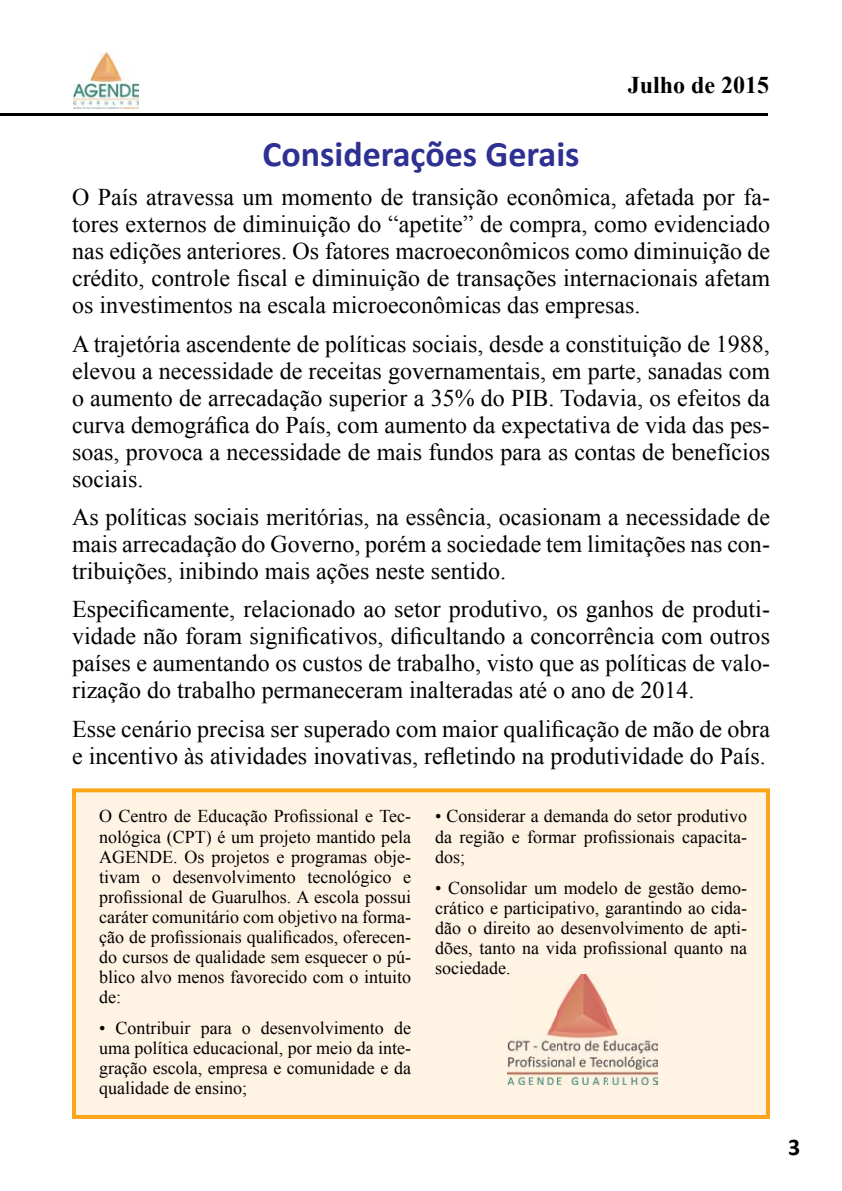
<style>
.page{position:relative;width:842px;height:1191px;background:#fff}
.page>*{position:absolute;margin:0;border:0;box-sizing:border-box;transform-origin:0 0}
.t1{font:700 36px "Calibri";color:#2e3092}
.t2{font:24px/27px "Times New Roman";color:#000;text-align:justify}
.t3{font:700 24px "Times New Roman";color:#000}
.t4{font:700 24px "Calibri";color:#000}
.t5{font:18px/20px "Times New Roman";color:#000;text-align:justify}
</style>
<div class="page">
<hr style="left:0;top:114px;width:767px;height:2px;background:#000">
<img style="left:73px;top:52px;width:66px;height:57px">
<div style="left:72px;top:788px;width:698px;height:331px;background:#fff3e3"></div>
<img style="left:507px;top:974px;width:151px;height:110px">
<p class="t3" style="left:628px;top:68px;width:143px">Julho de 2015</p>
<h1 class="t1" style="left:262px;top:131px;width:319px">Considerações Gerais</h1>
<p class="t2" style="left:72px;top:183px;width:699px">O País atravessa um momento de transição econômica, afetada por fa&shy;tores externos de diminuição do “apetite” de compra, como evidenciado nas edições anteriores. Os fatores macroeconômicos como diminuição de crédito, controle fiscal e diminuição de transações internacionais afetam os investimentos na escala microeconômicas das empresas.</p>
<p class="t2" style="left:72px;top:330px;width:699px">A trajetória ascendente de políticas sociais, desde a constituição de 1988, elevou a necessidade de receitas governamentais, em parte, sanadas com o aumento de arrecadação superior a 35% do PIB. Todavia, os efeitos da curva demográfica do País, com aumento da expectativa de vida das pes&shy;soas, provoca a necessidade de mais fundos para as contas de benefícios sociais.</p>
<p class="t2" style="left:72px;top:503px;width:699px">As políticas sociais meritórias, na essência, ocasionam a necessidade de mais arrecadação do Governo, porém a sociedade tem limitações nas con&shy;tribuições, inibindo mais ações neste sentido.</p>
<p class="t2" style="left:72px;top:595px;width:699px">Especificamente, relacionado ao setor produtivo, os ganhos de produti&shy;vidade não foram significativos, dificultando a concorrência com outros países e aumentando os custos de trabalho, visto que as políticas de valo&shy;rização do trabalho permaneceram inalteradas até o ano de 2014.</p>
<p class="t2" style="left:72px;top:715px;width:699px">Esse cenário precisa ser superado com maior qualificação de mão de obra e incentivo às atividades inovativas, refletindo na produtividade do País.</p>
<p class="t5" style="left:99px;top:806px;width:313px">O Centro de Educação Profissional e Tec&shy;nológica (CPT) é um projeto mantido pela AGENDE. Os projetos e programas obje&shy;tivam o desenvolvimento tecnológico e profissional de Guarulhos. A escola possui caráter comunitário com objetivo na forma&shy;ção de profissionais qualificados, oferecen&shy;do cursos de qualidade sem esquecer o pú&shy;blico alvo menos favorecido com o intuito de:</p>
<p class="t5" style="left:99px;top:1017px;width:313px">• Contribuir para o desenvolvimento de uma política educacional, por meio da inte&shy;gração escola, empresa e comunidade e da qualidade de ensino;</p>
<p class="t5" style="left:435px;top:806px;width:313px">• Considerar a demanda do setor produtivo da região e formar profissionais capacita&shy;dos;</p>
<p class="t5" style="left:435px;top:877px;width:313px">• Consolidar um modelo de gestão demo&shy;crático e participativo, garantindo ao cida&shy;dão o direito ao desenvolvimento de apti&shy;dões, tanto na vida profissional quanto na sociedade.</p>
<p class="t4" style="left:788px;top:1131px;width:14px">3</p>
</div>
